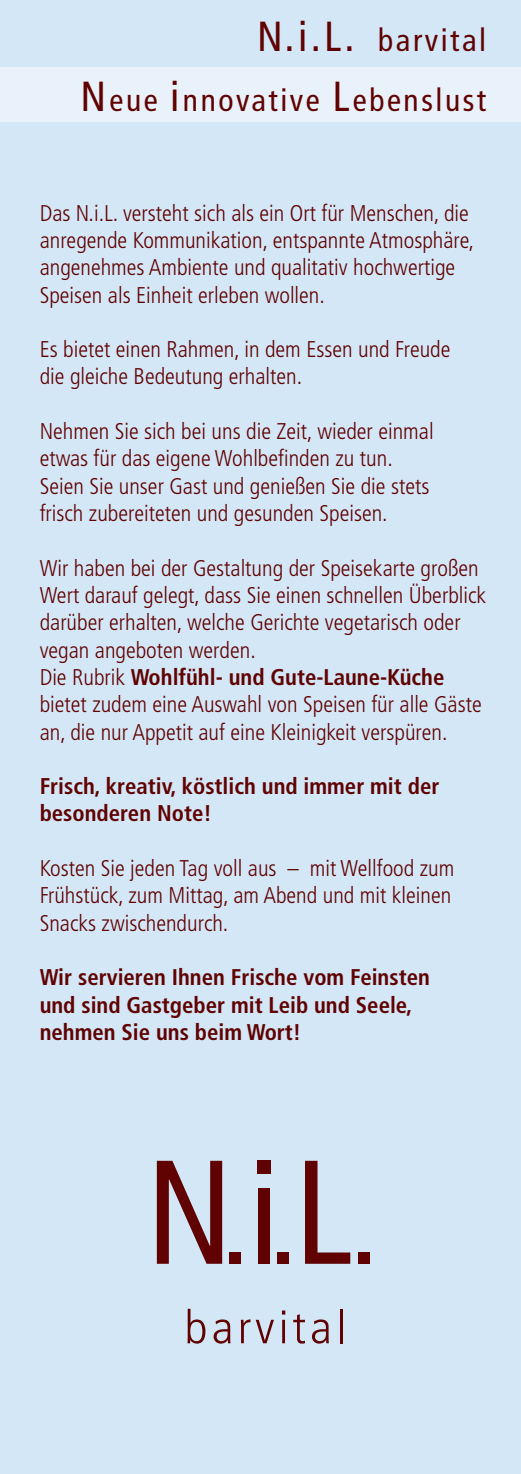
<style>
.page{position:relative;width:521px;height:1474px;background:#fff}
.page>*{position:absolute;margin:0;border:0;box-sizing:border-box;transform-origin:0 0}
.ÜÜ{font:condensed 31.5px "Frutiger LT Std";letter-spacing:.08em;color:#600202}
.t1{font:300 condensed 22.75px/27.3px "Frutiger LT Std";color:#600202}
.t2{font:700 condensed 22.75px/27.3px "Frutiger LT Std";color:#600202}
.s1{font-size:42px}
.s2{font-weight:700}
</style>
<div class="page">
<div style="left:0;top:0;width:521px;height:1473px;background:#d4e7f6"></div>
<div style="left:0;top:67px;width:521px;height:55px;background:#e9f2fa"></div>
<svg style="left:187px;top:1308px;width:18px;height:35px"></svg>
<svg style="left:214px;top:1319px;width:16px;height:24px"></svg>
<svg style="left:241px;top:1319px;width:9px;height:24px"></svg>
<svg style="left:256px;top:1319px;width:18px;height:24px"></svg>
<svg style="left:282px;top:1310px;width:3px;height:4px"></svg>
<hr style="left:282px;top:1319px;width:3px;height:24px;background:#600202">
<svg style="left:293px;top:1314px;width:12px;height:29px"></svg>
<svg style="left:312px;top:1319px;width:17px;height:24px"></svg>
<hr style="left:340px;top:1308px;width:2px;height:35px;background:#600202">
<svg style="left:157px;top:1160px;width:65px;height:103px"></svg>
<div style="left:230px;top:1252px;width:11px;height:11px;background:#600202"></div>
<div style="left:257px;top:1160px;width:13px;height:13px;background:#600202"></div>
<div style="left:258px;top:1188px;width:12px;height:75px;background:#600202"></div>
<div style="left:277px;top:1252px;width:11px;height:11px;background:#600202"></div>
<svg style="left:305px;top:1160px;width:45px;height:103px"></svg>
<div style="left:358px;top:1252px;width:11px;height:11px;background:#600202"></div>
<p class="ÜÜ" style="left:257px;top:22px;width:231px"><span class="s1">N.i.L.</span> barvital</p>
<p class="ÜÜ" style="left:80px;top:82px;width:407px"><span class="s1">N</span>eue <span class="s1">i</span>nnovative <span class="s1">L</span>ebenslust</p>
<p class="t1" style="left:40px;top:199px;width:436px">Das N.i.L. versteht sich als ein Ort für Menschen, die anregende Kommunikation, entspannte Atmosphäre, angenehmes Ambiente und qualitativ hochwertige Speisen als Einheit erleben wollen.</p>
<p class="t1" style="left:40px;top:336px;width:412px">Es bietet einen Rahmen, in dem Essen und Freude</p>
<p class="t1" style="left:40px;top:363px;width:264px">die gleiche Bedeutung erhalten.</p>
<p class="t1" style="left:40px;top:418px;width:395px">Nehmen Sie sich bei uns die Zeit, wieder einmal etwas für das eigene Wohlbefinden zu tun.</p>
<p class="t1" style="left:40px;top:472px;width:391px">Seien Sie unser Gast und genießen Sie die stets</p>
<p class="t1" style="left:40px;top:500px;width:349px">frisch zubereiteten und gesunden Speisen.</p>
<p class="t1" style="left:40px;top:554px;width:448px">Wir haben bei der Gestaltung der Speisekarte großen Wert darauf gelegt, dass Sie einen schnellen Überblick darüber erhalten, welche Gerichte vegetarisch oder vegan angeboten werden.</p>
<p class="t1" style="left:40px;top:663px;width:443px">Die Rubrik <span class="s2">Wohlfühl- und Gute-Laune-Küche </span>bietet zudem eine Auswahl von Speisen für alle Gäste an, die nur Appetit auf eine Kleinigkeit verspüren.</p>
<p class="t2" style="left:40px;top:772px;width:401px">Frisch, kreativ, köstlich und immer mit der besonderen Note!</p>
<p class="t1" style="left:40px;top:854px;width:416px">Kosten Sie jeden Tag voll aus – mit Wellfood zum<br>Frühstück, zum Mittag, am Abend und mit kleinen<br>Snacks zwischendurch.</p>
<p class="t2" style="left:40px;top:963px;width:392px">Wir servieren Ihnen Frische vom Feinsten</p>
<p class="t2" style="left:40px;top:991px;width:374px">und sind Gastgeber mit Leib und Seele,</p>
<p class="t2" style="left:40px;top:1018px;width:263px">nehmen Sie uns beim Wort!</p>
</div>
